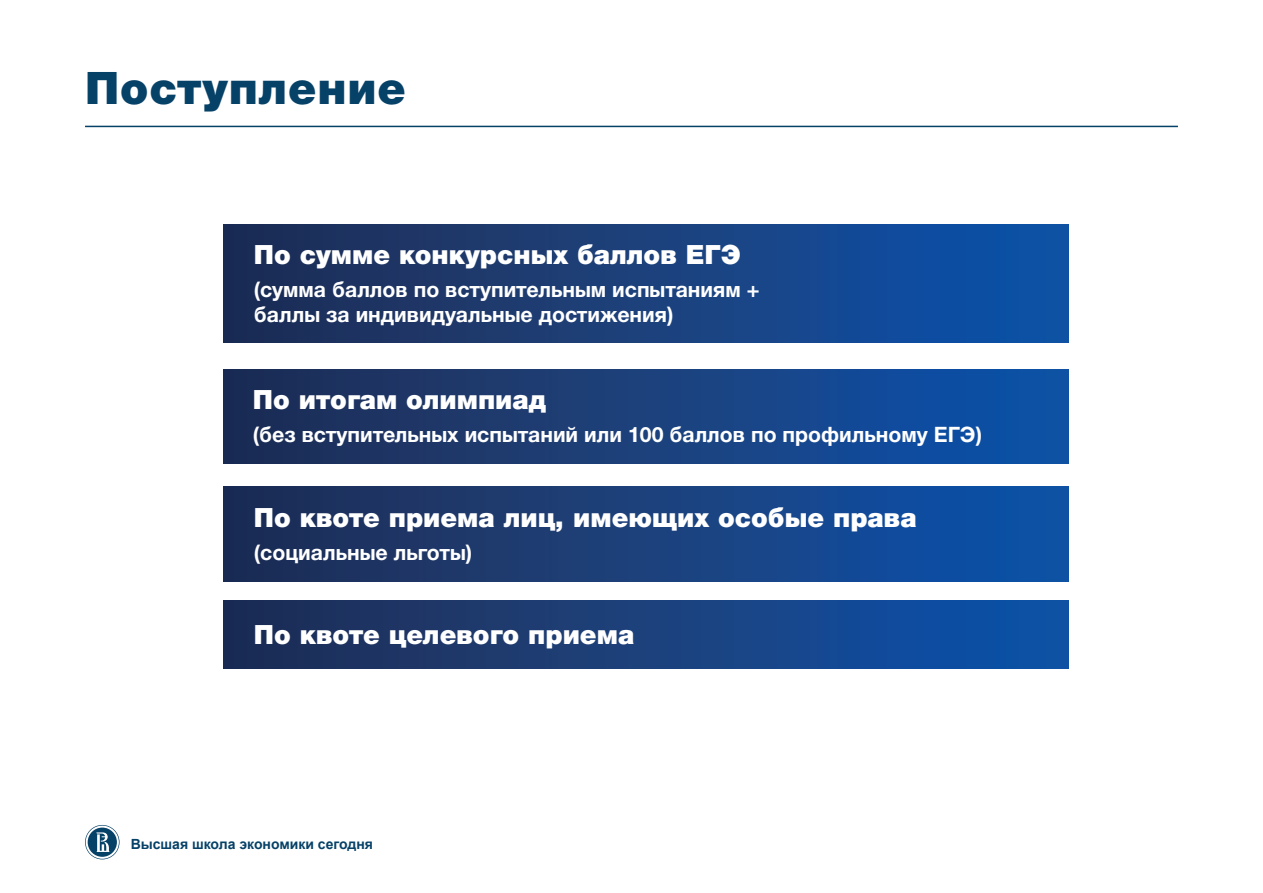
<style>
.page{position:relative;width:1263px;height:893px;background:#fff}
.page>*{position:absolute;margin:0;border:0;box-sizing:border-box;transform-origin:0 0}
.t1{font:900 45px "Helvetica Neue Cyr";letter-spacing:.02em;color:#064167}
.t2{font:900 26.55px "Helvetica Neue Cyr";color:#fff}
.t3{font:700 21.3px/25.5px "Helvetica Neue Cyr";color:#fff}
.t4{font:700 13.95px "Arial";color:#064167}
</style>
<div class="page">
<svg style="left:85px;top:825px;width:35px;height:34px"></svg>
<hr style="left:85px;top:126px;width:1093px;height:1px;background:#064167">
<div style="left:223px;top:369px;width:845px;height:95px;background:linear-gradient(to right,#212d51,#0f53aa)"></div>
<div style="left:223px;top:487px;width:845px;height:94px;background:linear-gradient(to right,#212d51,#0f53aa)"></div>
<div style="left:223px;top:601px;width:845px;height:68px;background:linear-gradient(to right,#212d51,#0f53aa)"></div>
<div style="left:223px;top:224px;width:845px;height:119px;background:linear-gradient(to right,#212d51,#0f53aa)"></div>
<h1 class="t1" style="left:85px;top:63px;width:322px">Поступление</h1>
<p class="t2" style="left:254px;top:240px;width:489px">По сумме конкурсных баллов ЕГЭ</p>
<p class="t3" style="left:254px;top:277px;width:507px">(сумма баллов по вступительным испытаниям + баллы за индивидуальные достижения)</p>
<p class="t2" style="left:253px;top:385px;width:295px">По итогам олимпиад</p>
<p class="t3" style="left:253px;top:422px;width:731px">(без вступительных испытаний или 100 баллов по профильному ЕГЭ)</p>
<p class="t2" style="left:254px;top:503px;width:664px">По квоте приема лиц, имеющих особые права</p>
<p class="t3" style="left:254px;top:540px;width:220px">(социальные льготы)</p>
<p class="t2" style="left:254px;top:620px;width:382px">По квоте целевого приема</p>
<p class="t4" style="left:131px;top:834px;width:244px">Высшая школа экономики сегодня</p>
</div>
